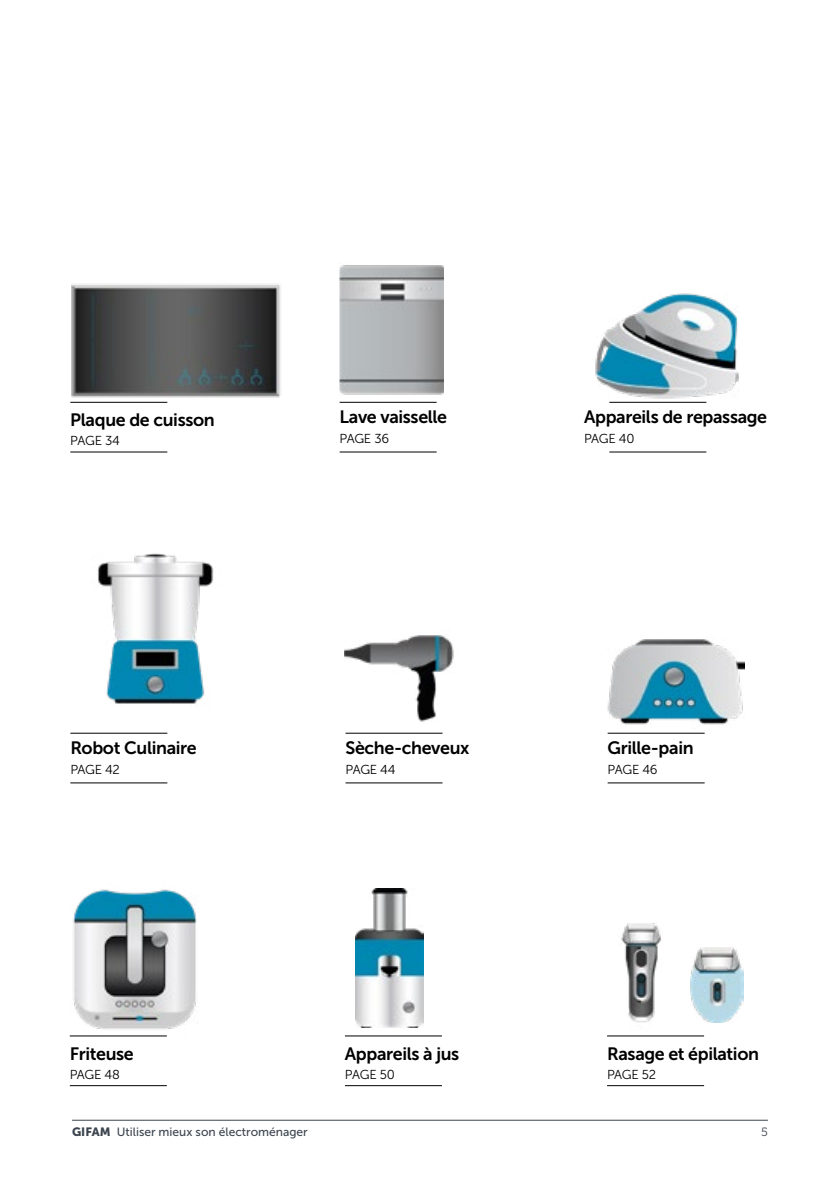
<style>
.page{position:relative;width:840px;height:1191px;background:#fff}
.page>*{position:absolute;margin:0;border:0;box-sizing:border-box;transform-origin:0 0}
.t1{font:17.8px "Museo Sans 700";letter-spacing:-.02em;color:#000}
.t2{font:13px "Museo Sans 300";letter-spacing:-.02em;color:#000}
.t3{font:12px "Museo Sans 500";color:#3c454f}
.t4{font:12px "Museo 300";color:#3c454f}
.s1{font-family:"Museo Sans 900"}
</style>
<div class="page">
<hr style="left:72px;top:1119px;width:695px;height:1px;background:#3c454f">
<img style="left:339px;top:265px;width:104px;height:130px">
<hr style="left:339px;top:451px;width:97px;height:1px;background:#000">
<hr style="left:339px;top:402px;width:97px;height:1px;background:#000">
<img style="left:70px;top:283px;width:211px;height:119px">
<hr style="left:70px;top:451px;width:97px;height:1px;background:#000">
<hr style="left:70px;top:402px;width:97px;height:1px;background:#000">
<img style="left:345px;top:635px;width:109px;height:87px">
<hr style="left:345px;top:782px;width:97px;height:1px;background:#000">
<hr style="left:345px;top:732px;width:97px;height:1px;background:#000">
<img style="left:607px;top:639px;width:136px;height:86px">
<hr style="left:607px;top:782px;width:97px;height:1px;background:#000">
<hr style="left:607px;top:732px;width:97px;height:1px;background:#000">
<img style="left:356px;top:889px;width:67px;height:138px">
<hr style="left:345px;top:1085px;width:96px;height:1px;background:#000">
<hr style="left:345px;top:1035px;width:96px;height:1px;background:#000">
<img style="left:621px;top:923px;width:40px;height:100px">
<img style="left:690px;top:947px;width:52px;height:75px">
<hr style="left:606px;top:1085px;width:97px;height:1px;background:#000">
<hr style="left:606px;top:1035px;width:97px;height:1px;background:#000">
<img style="left:73px;top:889px;width:124px;height:140px">
<hr style="left:70px;top:1085px;width:97px;height:1px;background:#000">
<hr style="left:70px;top:1035px;width:97px;height:1px;background:#000">
<img style="left:97px;top:553px;width:117px;height:151px">
<hr style="left:70px;top:782px;width:97px;height:1px;background:#000">
<hr style="left:70px;top:732px;width:97px;height:1px;background:#000">
<img style="left:595px;top:293px;width:144px;height:109px">
<hr style="left:609px;top:451px;width:97px;height:1px;background:#000">
<hr style="left:609px;top:402px;width:97px;height:1px;background:#000">
<p class="t1" style="left:70px;top:410px;width:146px">Plaque de cuisson</p>
<p class="t2" style="left:70px;top:434px;width:51px">PAGE 34</p>
<p class="t1" style="left:339px;top:407px;width:109px">Lave vaisselle</p>
<p class="t2" style="left:339px;top:431px;width:51px">PAGE 36</p>
<p class="t1" style="left:583px;top:407px;width:184px">Appareils de repassage</p>
<p class="t2" style="left:583px;top:431px;width:52px">PAGE 40</p>
<p class="t1" style="left:70px;top:738px;width:128px">Robot Culinaire</p>
<p class="t2" style="left:70px;top:762px;width:51px">PAGE 42</p>
<p class="t1" style="left:345px;top:738px;width:125px">Sèche-cheveux</p>
<p class="t2" style="left:345px;top:762px;width:51px">PAGE 44</p>
<p class="t1" style="left:607px;top:738px;width:87px">Grille-pain</p>
<p class="t2" style="left:607px;top:762px;width:51px">PAGE 46</p>
<p class="t1" style="left:70px;top:1043px;width:65px">Friteuse</p>
<p class="t2" style="left:70px;top:1067px;width:51px">PAGE 48</p>
<p class="t1" style="left:345px;top:1043px;width:116px">Appareils à jus</p>
<p class="t2" style="left:345px;top:1067px;width:51px">PAGE 50</p>
<p class="t1" style="left:606px;top:1043px;width:153px">Rasage et épilation</p>
<p class="t2" style="left:606px;top:1067px;width:51px">PAGE 52</p>
<p class="t3" style="left:72px;top:1125px;width:237px"><span class="s1">GIFAM</span> Utiliser mieux son électroménager</p>
<p class="t4" style="left:760px;top:1125px;width:8px">5</p>
</div>
